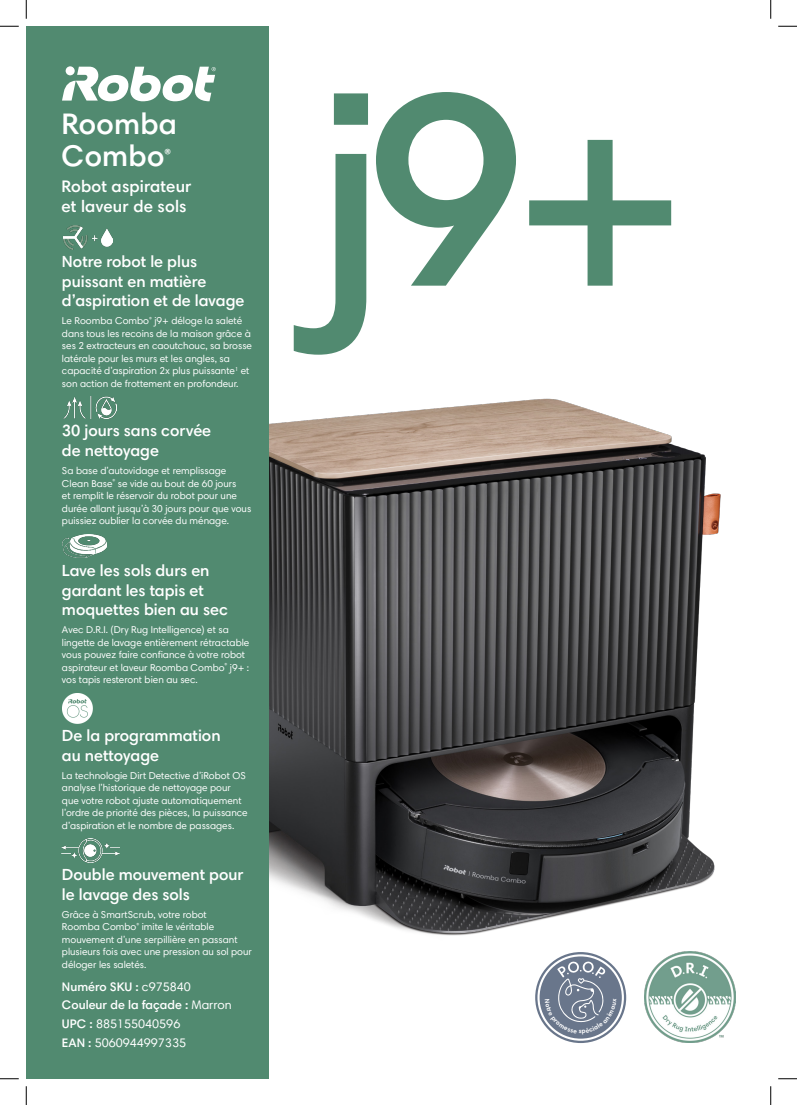
<style>
.page{position:relative;width:797px;height:1105px;background:#fff}
.page>*{position:absolute;margin:0;border:0;box-sizing:border-box;transform-origin:0 0}
.t1{font:600 275px "Harmonia Sans Pro Cyr";color:#518a70}
.Lockup{font:600 30px/31.2px "Harmonia Sans Pro Cyr";letter-spacing:.01em;color:#fff}
.Lockup-2{font:600 16.88px/20.2px "Harmonia Sans Pro Cyr";letter-spacing:.01em;color:#fff}
.header_-_white_-_MASTER{font:600 16.25px/19.5px "Harmonia Sans Pro Cyr";color:#fff}
.Lockup-3{font:600 13.12px "Harmonia Sans Pro Cyr";color:#fff}
.front_page_info{font:600 12.5px "Harmonia Sans Pro Cyr";color:#fff}
.front_page_info-2{font:12.5px "Harmonia Sans Pro Cyr";color:#fff}
.basic_-_white_-_MASTER{font:10px/12.5px "Harmonia Sans Pro Cyr";color:#fff}
.s1{font-weight:400}
.s2{font-weight:600}
</style>
<div class="page">
<img style="left:269px;top:398px;width:452px;height:556px">
<div style="left:26px;top:26px;width:243px;height:1053px;background:#518a70"></div>
<img style="left:64px;top:397px;width:53px;height:21px">
<img style="left:63px;top:534px;width:43px;height:24px">
<img style="left:62px;top:693px;width:30px;height:30px">
<img style="left:62px;top:838px;width:58px;height:24px">
<img style="left:63px;top:225px;width:50px;height:24px">
<img style="left:644px;top:952px;width:91px;height:90px">
<svg style="left:62px;top:67px;width:154px;height:34px"></svg>
<svg style="left:0;top:25px;width:19px;height:2px"></svg>
<svg style="left:778px;top:25px;width:19px;height:2px"></svg>
<svg style="left:0;top:1078px;width:19px;height:1px"></svg>
<svg style="left:778px;top:1078px;width:19px;height:1px"></svg>
<svg style="left:25px;top:0;width:2px;height:19px"></svg>
<svg style="left:25px;top:1086px;width:2px;height:19px"></svg>
<svg style="left:770px;top:0;width:1px;height:19px"></svg>
<svg style="left:770px;top:1086px;width:1px;height:19px"></svg>
<svg style="left:537px;top:954px;width:87px;height:87px"></svg>
<p class="Lockup" style="left:61px;top:108px;width:117px">Roomba<br>Combo</p>
<p class="Lockup-3" style="left:165px;top:145px;width:8px">®</p>
<p class="Lockup-2" style="left:61px;top:175px;width:132px">Robot aspirateur et laveur de sols</p>
<p class="header_-_white_-_MASTER" style="left:62px;top:252px;width:184px">Notre robot le plus puissant en matière d’aspiration et de lavage</p>
<p class="basic_-_white_-_MASTER" style="left:62px;top:315px;width:191px">Le Roomba Combo<sup>®</sup> j9+ déloge la saleté dans tous les recoins de la maison grâce à ses 2 extracteurs en caoutchouc, sa brosse latérale pour les murs et les angles, sa capacité d’aspiration 2x plus puissante<sup>1</sup> et son action de frottement en profondeur.</p>
<p class="header_-_white_-_MASTER" style="left:62px;top:421px;width:151px">30 jours sans corvée de nettoyage</p>
<p class="basic_-_white_-_MASTER" style="left:62px;top:464px;width:191px">Sa base d’autovidage et remplissage Clean Base<sup>®</sup> se vide au bout de 60 jours<br>et remplit le réservoir du robot pour une durée allant jusqu’à 30 jours pour que vous puissiez oublier la corvée du ménage.</p>
<p class="header_-_white_-_MASTER" style="left:62px;top:560px;width:167px">Lave les sols durs en gardant les tapis et moquettes bien au sec</p>
<p class="basic_-_white_-_MASTER" style="left:62px;top:623px;width:189px">Avec D.R.I. (Dry Rug Intelligence) et sa lingette de lavage entièrement rétractable vous pouvez faire confiance à votre robot aspirateur et laveur Roomba Combo<sup>®</sup> j9+ : vos tapis resteront bien au sec.</p>
<p class="header_-_white_-_MASTER" style="left:62px;top:725px;width:160px">De la programmation au nettoyage</p>
<p class="basic_-_white_-_MASTER" style="left:62px;top:769px;width:187px">La technologie Dirt Detective d’iRobot OS analyse l’historique de nettoyage pour que votre robot ajuste automatiquement l’ordre de priorité des pièces, la puissance d’aspiration et le nombre de passages.</p>
<p class="header_-_white_-_MASTER" style="left:62px;top:865px;width:183px">Double mouvement pour le lavage des sols</p>
<p class="basic_-_white_-_MASTER" style="left:62px;top:908px;width:191px">Grâce à SmartScrub, votre robot<br>Roomba Combo<sup>®</sup> imite le véritable mouvement d’une serpillière en passant plusieurs fois avec une pression au sol pour déloger les saletés.</p>
<p class="front_page_info" style="left:62px;top:978px;width:130px">Numéro SKU : <span class="s1">c975840</span></p>
<p class="front_page_info" style="left:62px;top:997px;width:171px">Couleur de la façade : <span class="s1">Marron</span></p>
<p class="front_page_info-2" style="left:62px;top:1016px;width:120px"><span class="s2">UPC :</span> 885155040596</p>
<p class="front_page_info-2" style="left:62px;top:1035px;width:126px"><span class="s2">EAN :</span> 5060944997335</p>
<p class="t1" style="left:318px;top:18px;width:376px">j9+</p>
</div>
